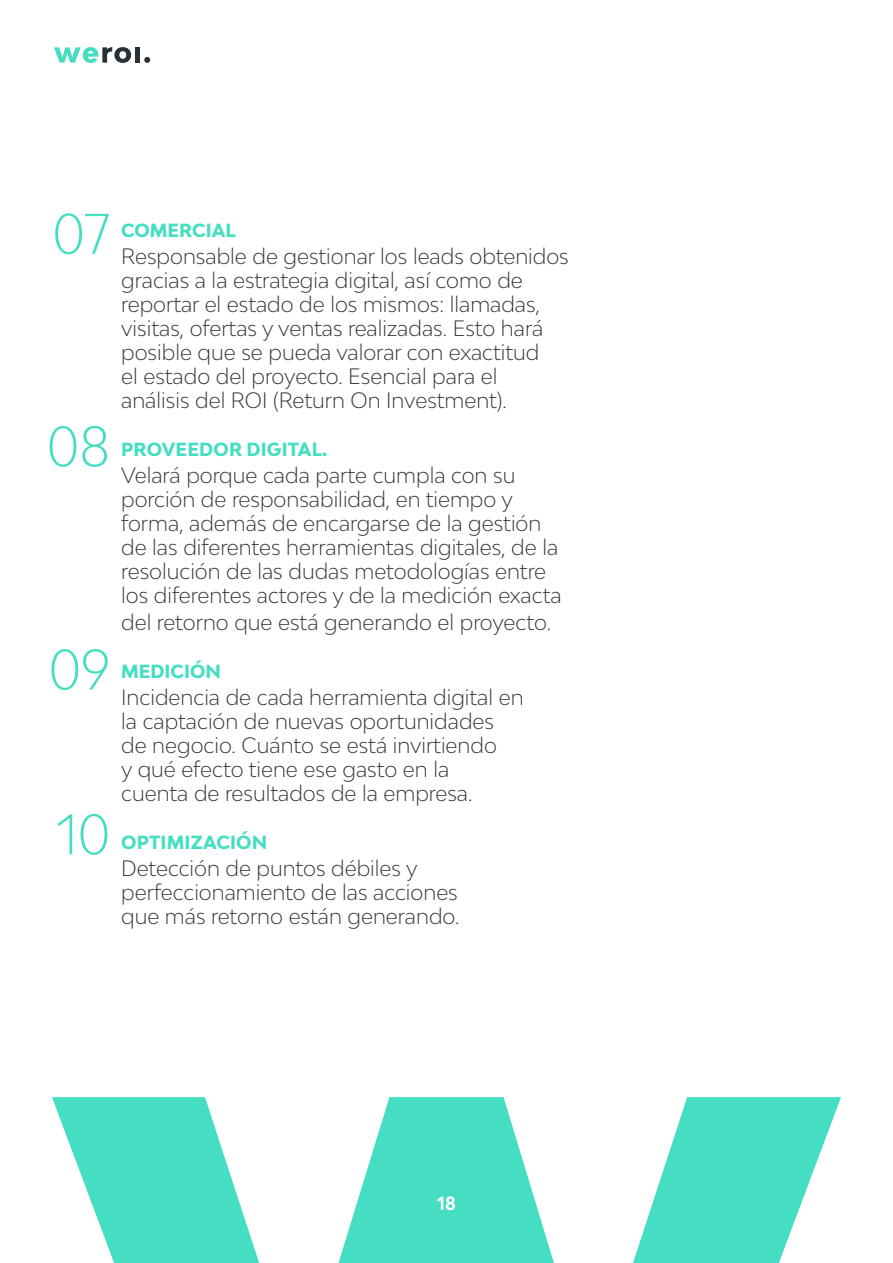
<style>
.page{position:relative;width:893px;height:1263px;background:#fff}
.page>*{position:absolute;margin:0;border:0;box-sizing:border-box;transform-origin:0 0}
.t1{font:300 54px "Bw Modelica";color:#45dec2}
.t2{font:300 21px/24px "Bw Modelica";color:#293036}
.t3{font:800 18px "Bw Modelica";letter-spacing:.01em;color:#45dec2}
.t4{font:700 18px "Bw Modelica";color:#fff}
</style>
<div class="page">
<svg style="left:54px;top:47px;width:77px;height:16px"></svg>
<div style="left:135px;top:47px;width:5px;height:16px;background:#293036"></div>
<svg style="left:144px;top:57px;width:6px;height:6px"></svg>
<svg style="left:52px;top:1097px;width:789px;height:166px;fill:#45dec2"></svg>
<p class="t1" style="left:52px;top:199px;width:59px">07</p>
<p class="t1" style="left:47px;top:411px;width:65px">08</p>
<p class="t1" style="left:49px;top:634px;width:63px">09</p>
<p class="t1" style="left:57px;top:799px;width:55px">10</p>
<p class="t3" style="left:121px;top:219px;width:116px">COMERCIAL</p>
<p class="t2" style="left:121px;top:244px;width:449px">Responsable de gestionar los leads obtenidos gracias a la estrategia digital, así como de reportar el estado de los mismos: llamadas, visitas, ofertas y ventas realizadas. Esto hará posible que se pueda valorar con exactitud<br>el estado del proyecto. Esencial para el análisis del ROI (Return On Investment).</p>
<p class="t3" style="left:121px;top:438px;width:208px">PROVEEDOR DIGITAL.</p>
<p class="t2" style="left:121px;top:463px;width:442px">Velará porque cada parte cumpla con su porción de responsabilidad, en tiempo y forma, además de encargarse de la gestión de las diferentes herramientas digitales, de la resolución de las dudas metodologías entre los diferentes actores y de la medición exacta</p>
<p class="t2" style="left:121px;top:610px;width:431px">del retorno que está generando el proyecto.</p>
<p class="t3" style="left:121px;top:660px;width:101px">MEDICIÓN</p>
<p class="t2" style="left:121px;top:685px;width:404px">Incidencia de cada herramienta digital en la captación de nuevas oportunidades de negocio. Cuánto se está invirtiendo<br>y qué efecto tiene ese gasto en la<br>cuenta de resultados de la empresa.</p>
<p class="t3" style="left:121px;top:831px;width:147px">OPTIMIZACIÓN</p>
<p class="t2" style="left:121px;top:856px;width:340px">Detección de puntos débiles y perfeccionamiento de las acciones que más retorno están generando.</p>
<p class="t4" style="left:437px;top:1191px;width:20px">18</p>
</div>
